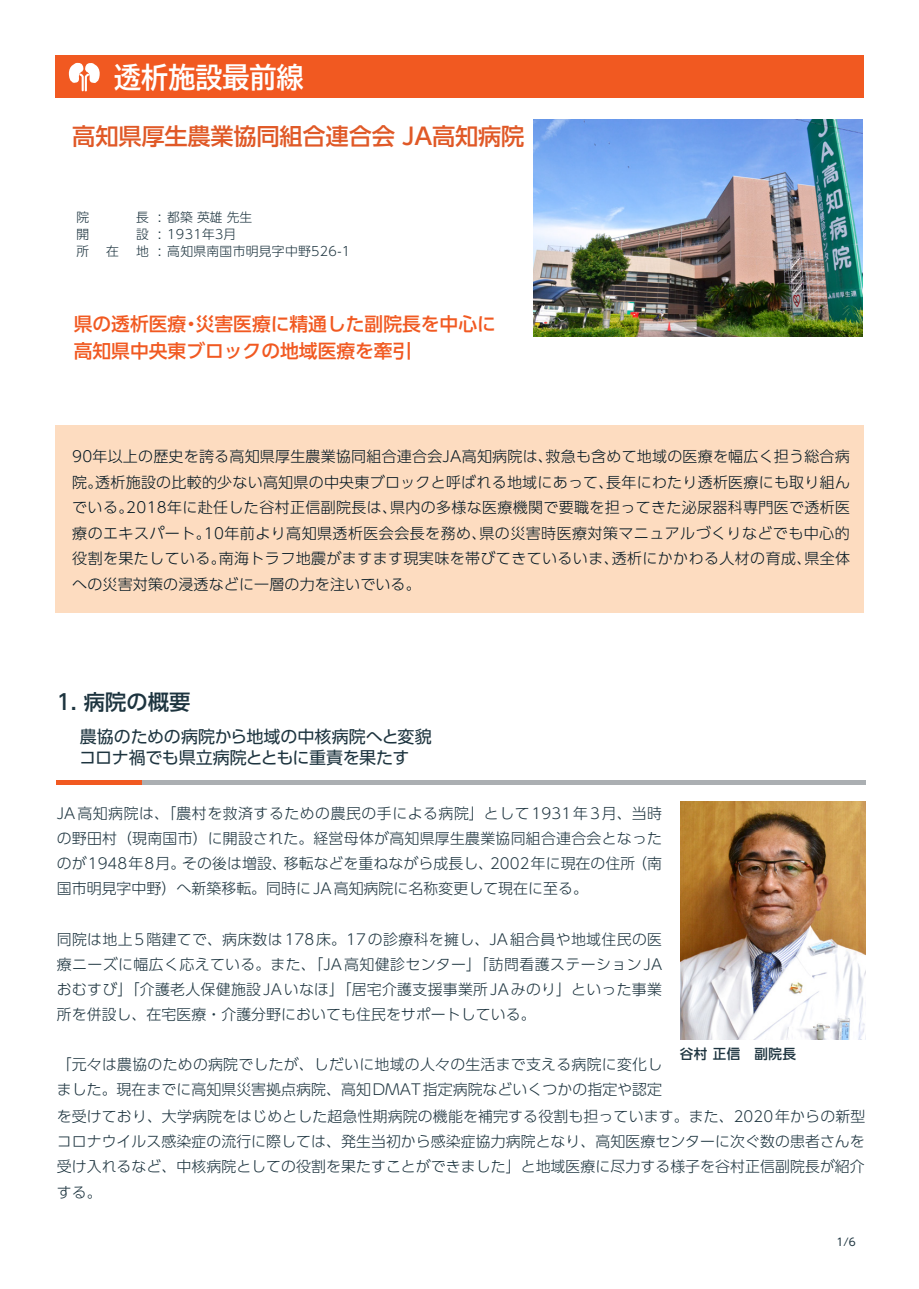
<style>
.page{position:relative;width:919px;height:1289px;background:#fff}
.page>*{position:absolute;margin:0;border:0;box-sizing:border-box;transform-origin:0 0}
.t1{font:28.35px "BIZ UD Gothic Bold";color:#fff;scale:.95 1}
.t2{font:500 23.25px "UD Shin Go Pro";letter-spacing:-.01em;color:#e05927}
.t3{font:500 21.3px "UD Shin Go Pro";color:#1d343f}
.t4{font:500 18.75px/27px "UD Shin Go Pro";color:#f15921}
.t5{font:16.95px/20.4px "UD Shin Go Pro";letter-spacing:-.015em;color:#1d343f}
.t6{font:300 15px/25.5px "UD Shin Go Pro";letter-spacing:.01em;color:#031722;text-align:justify}
.t7{font:300 14.85px/25px "UD Shin Go Pro";letter-spacing:.005em;color:#1d343f;text-align:justify}
.t8{font:500 13.65px "UD Shin Go Pro";letter-spacing:.025em;color:#1d343f}
.t9{font:300 12.75px/17.4px "UD Shin Go Pro";letter-spacing:.025em;color:#1d343f}
.t10{font:10.65px "UD Shin Go Pro";color:#1d343f}
</style>
<div class="page">
<div style="left:55px;top:426px;width:808px;height:187px;background:#fddcc0"></div>
<div style="left:55px;top:55px;width:808px;height:43px;background:#f15921"></div>
<hr style="left:57px;top:780px;width:808px;height:4px;background:#abafb2">
<hr style="left:57px;top:780px;width:85px;height:4px;background:#f15921">
<img style="left:534px;top:120px;width:328px;height:216px">
<img style="left:680px;top:801px;width:185px;height:238px">
<svg style="left:69px;top:62px;width:31px;height:30px"></svg>
<h1 class="t1" style="left:114px;top:63px;width:200px">透析施設最前線</h1>
<h2 class="t2" style="left:72px;top:118px;width:453px">高知県厚生農業協同組合連合会 JA高知病院</h2>
<p class="t9" style="left:76px;top:207px;width:14px">院</p>
<p class="t9" style="left:136px;top:207px;width:14px">長</p>
<p class="t9" style="left:76px;top:225px;width:14px">開</p>
<p class="t9" style="left:136px;top:225px;width:14px">設</p>
<p class="t9" style="left:76px;top:242px;width:14px">所</p>
<p class="t9" style="left:106px;top:242px;width:14px">在</p>
<p class="t9" style="left:136px;top:242px;width:14px">地</p>
<p class="t9" style="left:157px;top:207px;width:195px">: 都築 英雄 先生<br>: 1931年３月<br>: 高知県南国市明見字中野526-1</p>
<p class="t4" style="left:74px;top:310px;width:423px">県の透析医療・災害医療に精通した副院長を中心に高知県中央東ブロックの地域医療を牽引</p>
<p class="t6" style="left:72px;top:443px;width:779px">90年以上の歴史を誇る高知県厚生農業協同組合連合会JA高知病院は、救急も含めて地域の医療を幅広く担う総合病院。透析施設の比較的少ない高知県の中央東ブロックと呼ばれる地域にあって、長年にわたり透析医療にも取り組んでいる。2018年に赴任した谷村正信副院長は、県内の多様な医療機関で要職を担ってきた泌尿器科専門医で透析医療のエキスパート。10年前より高知県透析医会会長を務め、県の災害時医療対策マニュアルづくりなどでも中心的役割を果たしている。南海トラフ地震がますます現実味を帯びてきているいま、透析にかかわる人材の育成、県全体への災害対策の浸透などに一層の力を注いでいる。</p>
<h3 class="t3" style="left:57px;top:685px;width:135px">1. 病院の概要</h3>
<p class="t5" style="left:79px;top:726px;width:354px">農協のための病院から地域の中核病院へと変貌コロナ禍でも県立病院とともに重責を果たす</p>
<p class="t7" style="left:57px;top:800px;width:607px">JA高知病院は、「農村を救済するための農民の手による病院」として1931年3月、当時の野田村（現南国市）に開設された。経営母体が高知県厚生農業協同組合連合会となったのが1948年8月。その後は増設、移転などを重ねながら成長し、2002年に現在の住所（南国市明見字中野）へ新築移転。同時にJA高知病院に名称変更して現在に至る。</p>
<p class="t7" style="left:57px;top:925px;width:607px">同院は地上5階建てで、病床数は178床。17の診療科を擁し、JA組合員や地域住民の医療ニーズに幅広く応えている。また、「JA高知健診センター」「訪問看護ステーションJAおむすび」「介護老人保健施設JAいなほ」「居宅介護支援事業所JAみのり」といった事業所を併設し、在宅医療・介護分野においても住民をサポートしている。</p>
<p class="t7" style="left:57px;top:1051px;width:607px">「元々は農協のための病院でしたが、しだいに地域の人々の生活まで支える病院に変化しました。現在までに高知県災害拠点病院、高知DMAT指定病院などいくつかの指定や認定</p>
<p class="t8" style="left:680px;top:1042px;width:118px">谷村 正信　副院長</p>
<p class="t7" style="left:57px;top:1103px;width:810px">を受けており、大学病院をはじめとした超急性期病院の機能を補完する役割も担っています。また、2020年からの新型コロナウイルス感染症の流行に際しては、発生当初から感染症協力病院となり、高知医療センターに次ぐ数の患者さんを受け入れるなど、中核病院としての役割を果たすことができました」と地域医療に尽力する様子を谷村正信副院長が紹介する。</p>
<p class="t10" style="left:836px;top:1232px;width:21px">1/6</p>
</div>
